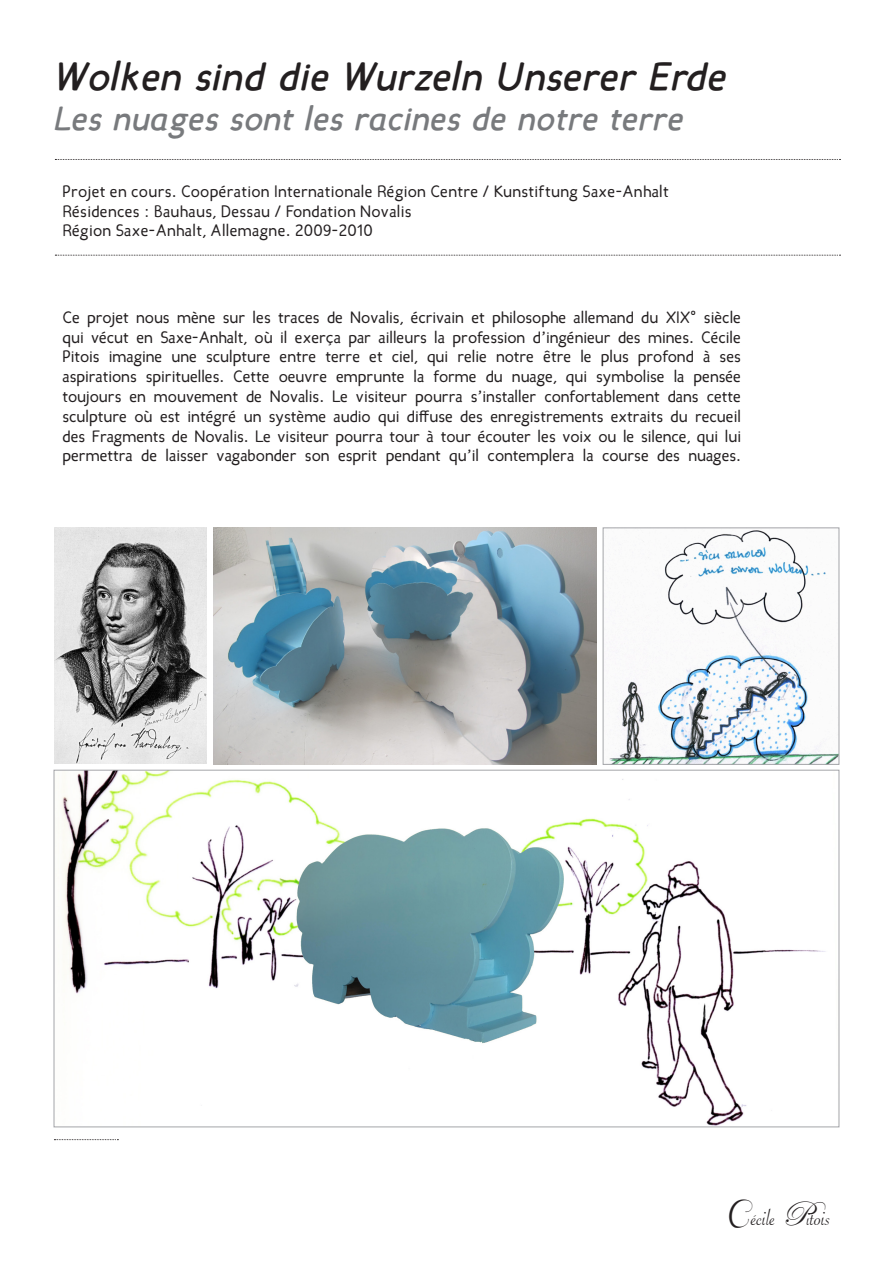
<style>
.page{position:relative;width:893px;height:1263px;background:#fff}
.page>*{position:absolute;margin:0;border:0;box-sizing:border-box;transform-origin:0 0}
.t1{font:italic 700 39px "Candela";letter-spacing:.02em;color:#231f20}
.t2{font:italic 700 33px "Candela";letter-spacing:.02em;color:#787a7d}
.t3{font:24px "Savoye Let Plain";color:#231f20}
.t4{font:16.5px/19.8px "Candela";letter-spacing:.02em;color:#231f20;text-align:justify}
.s1{font-family:"Coneria Script Demo";font-size:28.5px}
.s2{font-size:27px}
.s3{font-family:"Edwardian Script ITC";font-size:36px}
</style>
<div class="page">
<svg style="left:55px;top:159px;width:785px;height:1px"></svg>
<svg style="left:55px;top:255px;width:785px;height:1px"></svg>
<svg style="left:54px;top:1139px;width:64px;height:1px"></svg>
<img style="left:609px;top:530px;width:228px;height:232px">
<div style="left:603px;top:528px;width:236px;height:236px;border:1px solid #a4a5a9"></div>
<img style="left:213px;top:527px;width:384px;height:237px">
<img style="left:54px;top:527px;width:153px;height:237px">
<img style="left:61px;top:772px;width:765px;height:353px">
<p class="t1" style="left:54px;top:51px;width:674px">Wolken sind die Wurzeln Unserer Erde</p>
<p class="t2" style="left:54px;top:97px;width:630px">Les nuages sont les racines de notre terre</p>
<p class="t4" style="left:63px;top:181px;width:608px">Projet en cours. Coopération Internationale Région Centre / Kunstiftung Saxe-Anhalt</p>
<p class="t4" style="left:63px;top:201px;width:351px">Résidences : Bauhaus, Dessau / Fondation Novalis</p>
<p class="t4" style="left:63px;top:221px;width:312px">Région Saxe-Anhalt, Allemagne. 2009-2010</p>
<p class="t4" style="left:63px;top:307px;width:680px">Ce projet nous mène sur les traces de Novalis, écrivain et philosophe allemand du XIX° siècle qui vécut en Saxe-Anhalt, où il exerça par ailleurs la profession d’ingénieur des mines. Cécile Pitois imagine une sculpture entre terre et ciel, qui relie notre être le plus profond à ses aspirations spirituelles. Cette oeuvre emprunte la forme du nuage, qui symbolise la pensée toujours en mouvement de Novalis. Le visiteur pourra s’installer confortablement dans cette sculpture où est intégré un système audio qui diffuse des enregistrements extraits du recueil des Fragments de Novalis. Le visiteur pourra tour à tour écouter les voix ou le silence, qui lui permettra de laisser vagabonder son esprit pendant qu’il contemplera la course des nuages.</p>
<p class="t3" style="left:729px;top:1201px;width:103px"><span class="s1">C</span>éc<span class="s2">i</span>le <span class="s3">P</span>ito<span class="s2">i</span>s</p>
</div>
